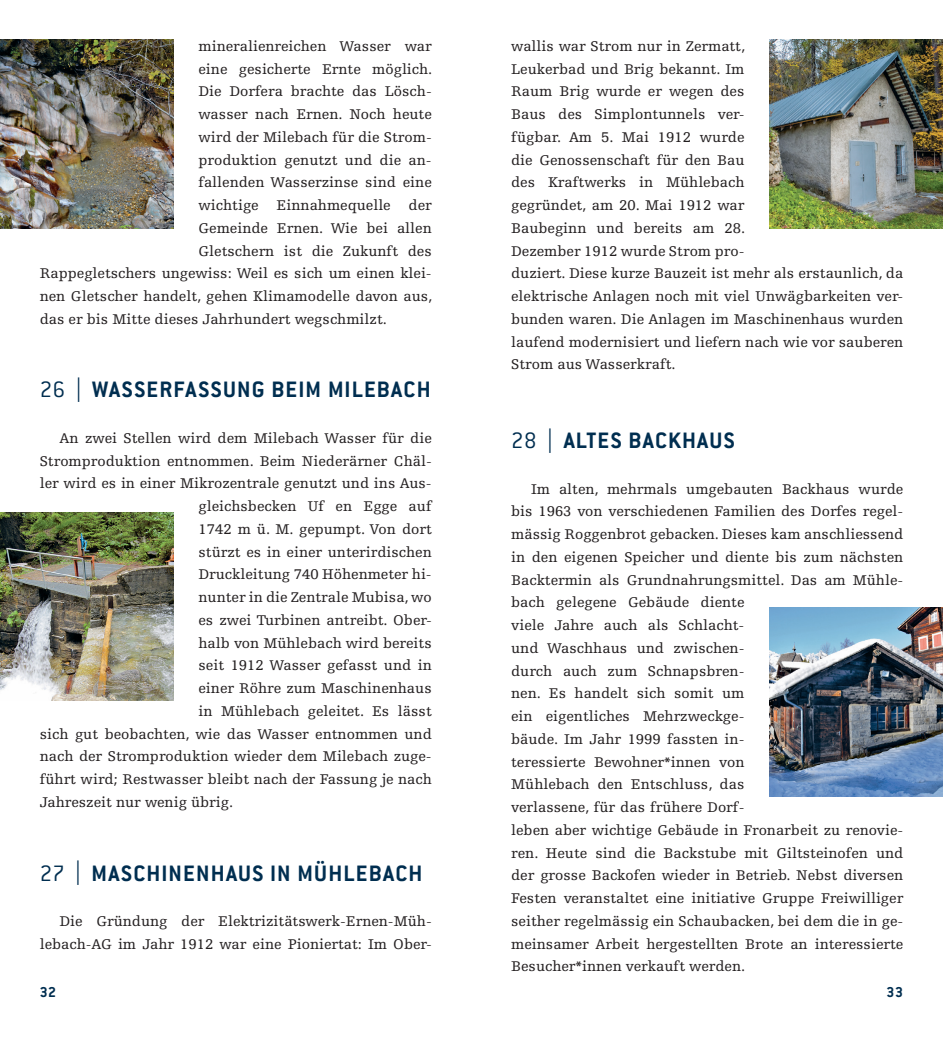
<style>
.page{position:relative;width:943px;height:1042px;background:#fff}
.page>*{position:absolute;margin:0;border:0;box-sizing:border-box;transform-origin:0 0}
.t1{font:700 24.5px "Conduit ITC";letter-spacing:.05em;color:#002e50}
.t2{font:700 15.75px "Conduit ITC";color:#002e50}
.t3{font:14.88px/22.8px "Egyptienne F";color:#231f20}
.s1{font-weight:300}
.s2{font-family:"Koz Go Pro";font-weight:800}
</style>
<div class="page">
<img style="left:769px;top:40px;width:174px;height:188px">
<img style="left:0;top:512px;width:174px;height:189px">
<img style="left:769px;top:608px;width:174px;height:188px">
<img style="left:0;top:40px;width:174px;height:188px">
<p class="t3" style="left:198px;top:35px;width:235px">mineralienreichen Wasser war</p>
<p class="t3" style="left:198px;top:58px;width:235px">eine gesicherte Ernte möglich.</p>
<p class="t3" style="left:198px;top:80px;width:235px">Die Dorfera brachte das Lösch-</p>
<p class="t3" style="left:198px;top:103px;width:235px">wasser nach Ernen. Noch heute</p>
<p class="t3" style="left:198px;top:126px;width:235px">wird der Milebach für die Strom-</p>
<p class="t3" style="left:198px;top:149px;width:235px">produktion genutzt und die an-</p>
<p class="t3" style="left:198px;top:171px;width:235px">fallenden Wasserzinse sind eine</p>
<p class="t3" style="left:198px;top:194px;width:235px">wichtige Einnahmequelle der</p>
<p class="t3" style="left:198px;top:217px;width:235px">Gemeinde Ernen. Wie bei allen</p>
<p class="t3" style="left:198px;top:240px;width:235px">Gletschern ist die Zukunft des</p>
<p class="t3" style="left:40px;top:262px;width:393px">Rappegletschers ungewiss: Weil es sich um einen klei-</p>
<p class="t3" style="left:40px;top:285px;width:394px">nen Gletscher handelt, gehen Klimamodelle davon aus,</p>
<p class="t3" style="left:40px;top:308px;width:349px">das er bis Mitte dieses Jahrhundert wegschmilzt.</p>
<h1 class="t1" style="left:40px;top:375px;width:392px"><span class="s1">26</span><span class="s2">｜</span>WASSERFASSUNG BEIM MILEBACH</h1>
<p class="t3" style="left:60px;top:427px;width:374px">An zwei Stellen wird dem Milebach Wasser für die</p>
<p class="t3" style="left:40px;top:450px;width:393px">Stromproduktion entnommen. Beim Niederärner Chäl-</p>
<p class="t3" style="left:40px;top:472px;width:393px">ler wird es in einer Mikrozentrale genutzt und ins Aus-</p>
<p class="t3" style="left:198px;top:495px;width:235px">gleichsbecken Uf en Egge auf</p>
<p class="t3" style="left:198px;top:518px;width:235px">1742 m ü. M. gepumpt. Von dort</p>
<p class="t3" style="left:198px;top:541px;width:235px">stürzt es in einer unterirdischen</p>
<p class="t3" style="left:198px;top:563px;width:235px">Druckleitung 740 Höhenmeter hi-</p>
<p class="t3" style="left:198px;top:586px;width:235px">nunter in die Zentrale Mubisa, wo</p>
<p class="t3" style="left:198px;top:609px;width:235px">es zwei Turbinen antreibt. Ober-</p>
<p class="t3" style="left:198px;top:632px;width:235px">halb von Mühlebach wird bereits</p>
<p class="t3" style="left:198px;top:654px;width:235px">seit 1912 Wasser gefasst und in</p>
<p class="t3" style="left:198px;top:677px;width:235px">einer Röhre zum Maschinenhaus</p>
<p class="t3" style="left:198px;top:700px;width:235px">in Mühlebach geleitet. Es lässt</p>
<p class="t3" style="left:40px;top:722px;width:393px">sich gut beobachten, wie das Wasser entnommen und</p>
<p class="t3" style="left:40px;top:745px;width:393px">nach der Stromproduktion wieder dem Milebach zuge-</p>
<p class="t3" style="left:40px;top:768px;width:393px">führt wird; Restwasser bleibt nach der Fassung je nach</p>
<p class="t3" style="left:40px;top:791px;width:195px">Jahreszeit nur wenig übrig.</p>
<h1 class="t1" style="left:40px;top:858px;width:384px"><span class="s1">27</span><span class="s2">｜</span>MASCHINENHAUS IN MÜHLEBACH</h1>
<p class="t3" style="left:40px;top:910px;width:393px;text-align:right">Die Gründung der Elektrizitätswerk-Ernen-Müh&shy;lebach-AG im Jahr 1912 war eine Pioniertat: Im Ober-</p>
<p class="t3" style="left:511px;top:35px;width:393px">wallis war Strom nur in Zermatt,<br>Leukerbad und Brig bekannt. Im<br>Raum Brig wurde er wegen des<br>Baus des Simplontunnels ver-<br>fügbar. Am 5. Mai 1912 wurde<br>die Genossenschaft für den Bau<br>des Kraftwerks in Mühlebach<br>gegründet, am 20. Mai 1912 war<br>Baubeginn und bereits am 28.<br>Dezember 1912 wurde Strom pro-<br>duziert. Diese kurze Bauzeit ist mehr als erstaunlich, da elektrische Anlagen noch mit viel Unwägbarkeiten ver&shy;bunden waren. Die Anlagen im Maschinenhaus wurden laufend modernisiert und liefern nach wie vor sauberen Strom aus Wasserkraft.</p>
<h1 class="t1" style="left:511px;top:426px;width:225px"><span class="s1">28</span><span class="s2">｜</span>ALTES BACKHAUS</h1>
<p class="t3" style="left:511px;top:478px;width:393px;text-indent:20px">Im alten, mehrmals umgebauten Backhaus wurde bis 1963 von verschiedenen Familien des Dorfes regel&shy;mässig Roggenbrot gebacken. Dieses kam anschliessend in den eigenen Speicher und diente bis zum nächsten Backtermin als Grundnahrungsmittel. Das am Mühle&shy;bach gelegene Gebäude diente<br>viele Jahre auch als Schlacht-<br>und Waschhaus und zwischen-<br>durch auch zum Schnapsbren-<br>nen. Es handelt sich somit um<br>ein eigentliches Mehrzweckge-<br>bäude. Im Jahr 1999 fassten in-<br>teressierte Bewohner*innen von<br>Mühlebach den Entschluss, das<br>verlassene, für das frühere Dorf-<br>leben aber wichtige Gebäude in Fronarbeit zu renovie&shy;ren. Heute sind die Backstube mit Giltsteinofen und der grosse Backofen wieder in Betrieb. Nebst diversen Festen veranstaltet eine initiative Gruppe Freiwilliger seither regelmässig ein Schaubacken, bei dem die in ge&shy;meinsamer Arbeit hergestellten Brote an interessierte Besucher*innen verkauft werden.</p>
<p class="t2" style="left:40px;top:983px;width:18px">32</p>
<p class="t2" style="left:886px;top:983px;width:18px">33</p>
</div>
